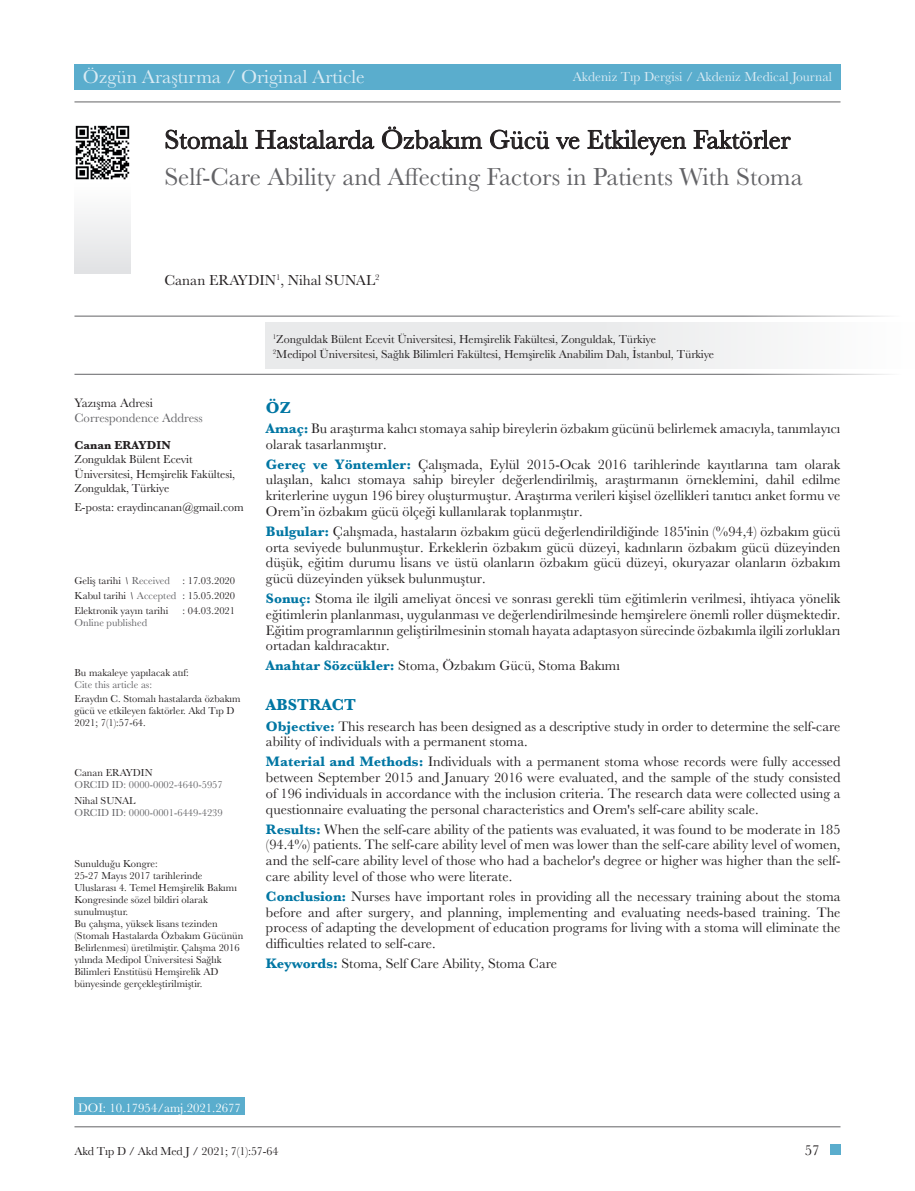
<style>
.page{position:relative;width:915px;height:1191px;background:#fff}
.page>*{position:absolute;margin:0;border:0;box-sizing:border-box;transform-origin:0 0}
.t1{font:27px "Baskerville";color:#231f20}
.t2{font:25.5px "Baskerville";color:#636366}
.t3{font:19.5px "Baskerville";color:#daebf4}
.t4{font:700 16.5px "Baskerville";color:#0076a3}
.t5{font:15px "Baskerville";color:#231f20}
.t6{font:14.25px/15.8px "Baskerville";color:#231f20;text-align:justify}
.t7{font:13.5px "Baskerville";color:#daebf4}
.t8{font:12.75px "Baskerville";color:#fff}
.t9{font:12.75px "Baskerville";color:#636366}
.t10{font:12.75px "Baskerville";color:#231f20}
.t11{font:12px/14.4px "Baskerville";letter-spacing:-.005em;color:#231f20}
.t12{font:700 12px "Baskerville";color:#231f20}
.t13{font:10.5px/12px "Baskerville";color:#231f20}
.t14{font:10.5px "Baskerville";color:#636366}
.s1{font-style:italic}
.s2{color:#636366}
.s3{font-weight:700;color:#0076a3}
</style>
<div class="page">
<div style="left:830px;top:1144px;width:10px;height:10px;background:#5aadcd"></div>
<hr style="left:74px;top:102px;width:766px;height:1px;background:#636366">
<div style="left:74px;top:1097px;width:170px;height:17px;background:#5aadcd"></div>
<hr style="left:74px;top:1126px;width:766px;height:1px;background:#636366">
<div style="left:74px;top:64px;width:766px;height:25px;background:#5aadcd"></div>
<div style="left:74px;top:183px;width:57px;height:91px;background:linear-gradient(to bottom,#fffeff,#e1e1e3)"></div>
<img style="left:75px;top:125px;width:55px;height:55px">
<svg style="left:166px;top:130px;width:82px;height:19px"></svg>
<svg style="left:255px;top:130px;width:119px;height:19px"></svg>
<svg style="left:382px;top:127px;width:100px;height:22px"></svg>
<svg style="left:490px;top:130px;width:59px;height:19px"></svg>
<svg style="left:556px;top:137px;width:23px;height:12px"></svg>
<svg style="left:587px;top:130px;width:98px;height:25px"></svg>
<svg style="left:693px;top:130px;width:97px;height:19px"></svg>
<hr style="left:74px;top:374px;width:840px;height:1px;background:#636366">
<hr style="left:74px;top:316px;width:840px;height:1px;background:#636366">
<div style="left:266px;top:322px;width:648px;height:46px;background:linear-gradient(to right,#e4e5e6,#f9f9f9)"></div>
<h3 class="t3" style="left:83px;top:64px;width:283px">Özgün Araştırma / Original Article</h3>
<p class="t7" style="left:572px;top:68px;width:260px">Akdeniz Tıp Dergisi / Akdeniz Medical Journal</p>
<h1 class="t1" style="left:164px;top:122px;width:627px">Stomalı Hastalarda Özbakım Gücü ve Etkileyen Faktörler</h1>
<h2 class="t2" style="left:164px;top:160px;width:639px">Self-Care Ability and Affecting Factors in Patients With Stoma</h2>
<p class="t5" style="left:164px;top:271px;width:216px">Canan ERAYDIN<sup>1</sup>, Nihal SUNAL<sup>2</sup></p>
<p class="t10" style="left:74px;top:394px;width:80px">Yazışma Adresi</p>
<p class="t9" style="left:74px;top:410px;width:130px">Correspondence Address</p>
<p class="t12" style="left:74px;top:437px;width:98px">Canan ERAYDIN</p>
<p class="t11" style="left:74px;top:452px;width:162px">Zonguldak Bülent Ecevit<br>Üniversitesi, Hemşirelik Fakültesi,<br>Zonguldak, Türkiye</p>
<p class="t11" style="left:74px;top:500px;width:171px">E-posta: eraydincanan@gmail.com</p>
<p class="t13" style="left:74px;top:573px;width:162px;line-height:15px;text-align:justify">Geliş tarihi <span class="s1">\</span> <span class="s2">Received</span> : 17.03.2020<br>Kabul tarihi <span class="s1">\</span> <span class="s2">Accepted</span> : 15.05.2020<br>Elektronik yayın tarihi</p>
<p class="t13" style="left:182px;top:605px;width:54px">: 04.03.2021</p>
<p class="t14" style="left:74px;top:616px;width:74px">Online published</p>
<p class="t13" style="left:74px;top:666px;width:116px">Bu makaleye yapılacak atıf:</p>
<p class="t14" style="left:74px;top:677px;width:79px">Cite this article as:</p>
<p class="t13" style="left:74px;top:692px;width:168px">Eraydın C. Stomalı hastalarda özbakım gücü ve etkileyen faktörler. Akd Tıp D<br>2021; 7(1):57-64.</p>
<p class="t13" style="left:74px;top:767px;width:80px">Canan ERAYDIN</p>
<p class="t14" style="left:74px;top:778px;width:150px">ORCID ID: 0000-0002-4640-5957</p>
<p class="t13" style="left:74px;top:795px;width:62px">Nihal SUNAL</p>
<p class="t14" style="left:74px;top:806px;width:150px">ORCID ID: 0000-0001-6449-4239</p>
<p class="t13" style="left:74px;top:857px;width:170px">Sunulduğu Kongre:<br>25-27 Mayıs 2017 tarihlerinde Uluslarası 4. Temel Hemşirelik Bakımı Kongresinde sözel bildiri olarak sunulmuştur.<br>Bu çalışma, yüksek lisans tezinden (Stomalı Hastalarda Özbakım Gücünün Belirlenmesi) üretilmiştir. Çalışma 2016 yılında Medipol Üniversitesi Sağlık Bilimleri Enstitüsü Hemşirelik AD bünyesinde gerçekleştirilmiştir.</p>
<p class="t11" style="left:273px;top:332px;width:443px"><sup>1</sup>Zonguldak Bülent Ecevit Üniversitesi, Hemşirelik Fakültesi, Zonguldak, Türkiye<br><sup>2</sup>Medipol Üniversitesi, Sağlık Bilimleri Fakültesi, Hemşirelik Anabilim Dalı, İstanbul, Türkiye</p>
<p class="t4" style="left:266px;top:396px;width:26px">ÖZ</p>
<p class="t6" style="left:266px;top:420px;width:576px"><span class="s3">Amaç:</span> Bu araştırma kalıcı stomaya sahip bireylerin özbakım gücünü belirlemek amacıyla, tanımlayıcı olarak tasarlanmıştır.</p>
<p class="t6" style="left:266px;top:456px;width:576px"><span class="s3">Gereç ve Yöntemler:</span> Çalışmada, Eylül 2015-Ocak 2016 tarihlerinde kayıtlarına tam olarak ulaşılan, kalıcı stomaya sahip bireyler değerlendirilmiş, araştırmanın örneklemini, dahil edilme kriterlerine uygun 196 birey oluşturmuştur. Araştırma verileri kişisel özellikleri tanıtıcı anket formu ve Orem’in özbakım gücü ölçeği kullanılarak toplanmıştır.</p>
<p class="t6" style="left:266px;top:523px;width:576px"><span class="s3">Bulgular:</span> Çalışmada, hastaların özbakım gücü değerlendirildiğinde 185'inin (%94,4) özbakım gücü orta seviyede bulunmuştur. Erkeklerin özbakım gücü düzeyi, kadınların özbakım gücü düzeyinden düşük, eğitim durumu lisans ve üstü olanların özbakım gücü düzeyi, okuryazar olanların özbakım gücü düzeyinden yüksek bulunmuştur.</p>
<p class="t6" style="left:266px;top:591px;width:576px"><span class="s3">Sonuç:</span> Stoma ile ilgili ameliyat öncesi ve sonrası gerekli tüm eğitimlerin verilmesi, ihtiyaca yönelik eğitimlerin planlanması, uygulanması ve değerlendirilmesinde hemşirelere önemli roller düşmektedir.<br>Eğitim programlarının geliştirilmesinin stomalı hayata adaptasyon sürecinde özbakımla ilgili zorlukları ortadan kaldıracaktır.</p>
<p class="t6" style="left:266px;top:658px;width:355px"><span class="s3">Anahtar Sözcükler:</span> Stoma, Özbakım Gücü, Stoma Bakımı</p>
<p class="t4" style="left:266px;top:693px;width:92px">ABSTRACT</p>
<p class="t6" style="left:266px;top:718px;width:576px"><span class="s3">Objective:</span> This research has been designed as a descriptive study in order to determine the self-care ability of individuals with a permanent stoma.</p>
<p class="t6" style="left:266px;top:754px;width:576px"><span class="s3">Material and Methods:</span> Individuals with a permanent stoma whose records were fully accessed between September 2015 and January 2016 were evaluated, and the sample of the study consisted of 196 individuals in accordance with the inclusion criteria. The research data were collected using a questionnaire evaluating the personal characteristics and Orem's self-care ability scale.</p>
<p class="t6" style="left:266px;top:821px;width:576px"><span class="s3">Results:</span> When the self-care ability of the patients was evaluated, it was found to be moderate in 185 (94.4%) patients. The self-care ability level of men was lower than the self-care ability level of women, and the self-care ability level of those who had a bachelor's degree or higher was higher than the self&shy;care ability level of those who were literate.</p>
<p class="t6" style="left:266px;top:888px;width:576px"><span class="s3">Conclusion:</span> Nurses have important roles in providing all the necessary training about the stoma before and after surgery, and planning, implementing and evaluating needs-based training. The process of adapting the development of education programs for living with a stoma will eliminate the difficulties related to self-care.</p>
<p class="t6" style="left:266px;top:955px;width:292px"><span class="s3">Keywords:</span> Stoma, Self Care Ability, Stoma Care</p>
<p class="t8" style="left:78px;top:1099px;width:164px">DOI: 10.17954/amj.2021.2677</p>
<p class="t11" style="left:74px;top:1144px;width:205px">Akd Tıp D / Akd Med J / 2021; 7(1):57-64</p>
<p class="t5" style="left:804px;top:1140px;width:16px">57</p>
</div>
